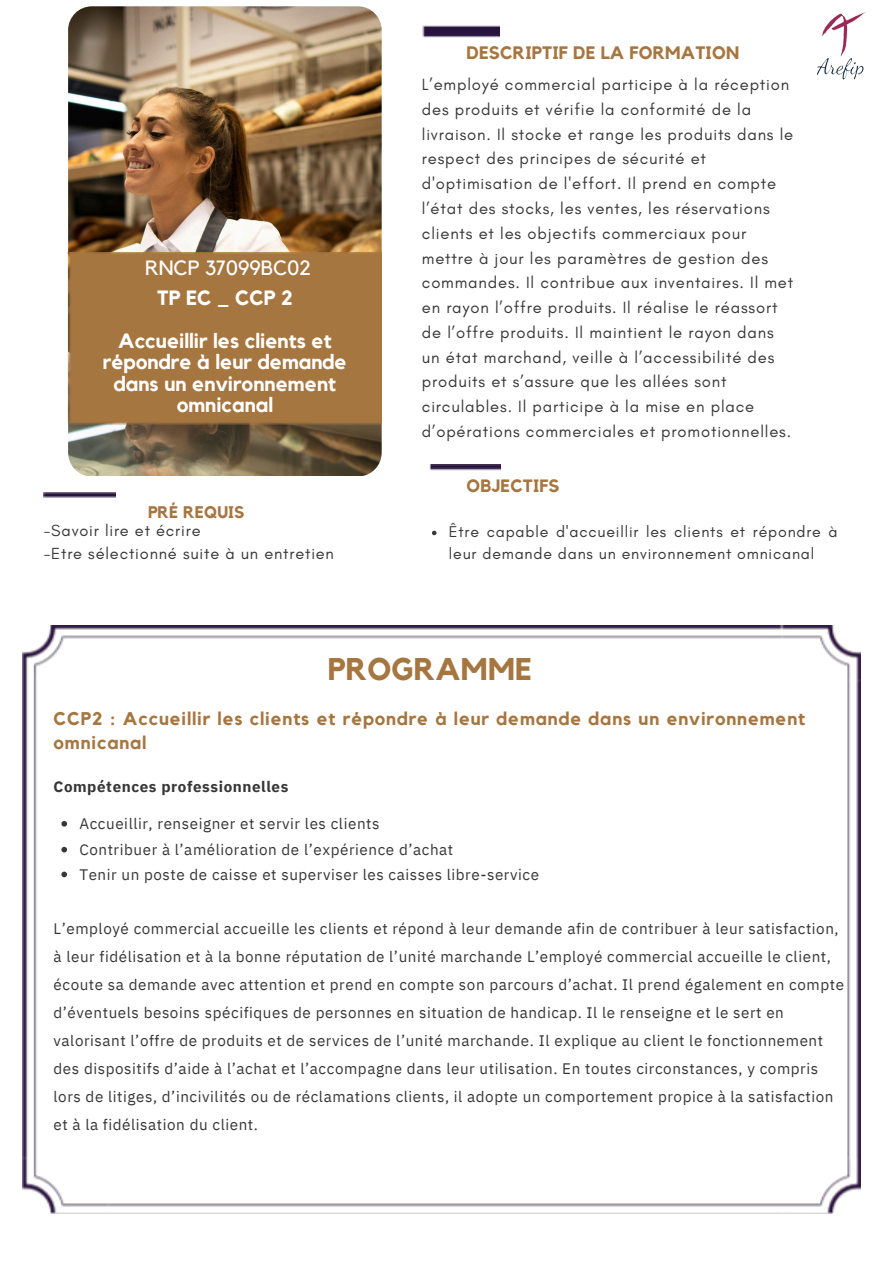
<style>
.page{position:relative;width:894px;height:1264px;background:#fff}
.page>*{position:absolute;margin:0;border:0;box-sizing:border-box;transform-origin:0 0}
.t1{font:700 31.2px "Kollektif";letter-spacing:.01em;color:#a67641}
.t2{font:700 20.55px/21.3px "Kollektif";color:#fff;text-align:center}
.t3{font:20.55px "Kollektif";color:#fff}
.t4{font:700 18.3px/23.7px "Kollektif";letter-spacing:.05em;color:#a67641}
.t5{font:700 18px "Kollektif";letter-spacing:.01em;color:#a67641}
.t6{font:700 17.85px "Kollektif";letter-spacing:.01em;color:#a67641}
.t7{font:700 16.8px "Kollektif";letter-spacing:.01em;color:#a67641}
.t8{font:16.65px/24.8px "Glacial Indifference";letter-spacing:.05em;color:#373737}
.t9{font:16.35px "Glacial Indifference";letter-spacing:.05em;color:#373737}
.t10{font:15.9px/21.3px "Glacial Indifference";letter-spacing:.05em;color:#373737}
.t11{font:15.15px/28.2px "IBM Plex Sans";letter-spacing:.04em;color:#373737}
.t12{font:700 15.15px "IBM Plex Sans";letter-spacing:.04em;color:#373737}
</style>
<div class="page">
<img style="left:68px;top:6px;width:313px;height:470px">
<img style="left:44px;top:492px;width:72px;height:6px">
<div style="left:68px;top:252px;width:313px;height:172px;background:#a67641"></div>
<img style="left:23px;top:625px;width:837px;height:588px">
<img style="left:422px;top:26px;width:77px;height:12px">
<img style="left:429px;top:465px;width:71px;height:5px">
<svg style="left:432px;top:530px;width:4px;height:5px"></svg>
<svg style="left:61px;top:821px;width:6px;height:5px"></svg>
<svg style="left:61px;top:846px;width:6px;height:6px"></svg>
<svg style="left:61px;top:871px;width:6px;height:6px"></svg>
<img style="left:817px;top:12px;width:49px;height:68px">
<p class="t3" style="left:145px;top:258px;width:167px">RNCP 37099BC02</p>
<p class="t2" style="left:157px;top:288px;width:137px">TP EC _ CCP 2</p>
<h5 class="t2" style="left:103px;top:331px;width:245px">Accueillir les clients et répondre à leur demande dans un environnement omnicanal</h5>
<p class="t7" style="left:148px;top:505px;width:98px">PRÉ REQUIS</p>
<p class="t9" style="left:44px;top:520px;width:158px">-Savoir lire et écrire</p>
<p class="t9" style="left:44px;top:543px;width:291px">-Etre sélectionné suite à un entretien</p>
<p class="t5" style="left:466px;top:44px;width:274px">DESCRIPTIF DE LA FORMATION</p>
<p class="t8" style="left:422px;top:72px;width:373px">L’employé commercial participe à la réception des produits et vérifie la conformité de la livraison. Il stocke et range les produits dans le respect des principes de sécurité et</p>
<p class="t8" style="left:422px;top:171px;width:356px">d'optimisation de l'effort. Il prend en compte l’état des stocks, les ventes, les réservations clients et les objectifs commerciaux pour</p>
<p class="t8" style="left:422px;top:245px;width:373px">mettre à jour les paramètres de gestion des commandes. Il contribue aux inventaires. Il met en rayon l’offre produits. Il réalise le réassort</p>
<h5 class="t8" style="left:422px;top:319px;width:371px">de l’offre produits. Il maintient le rayon dans un état marchand, veille à l’accessibilité des produits et s’assure que les allées sont circulables. Il participe à la mise en place d’opérations commerciales et promotionnelles.</h5>
<p class="t6" style="left:466px;top:477px;width:94px">OBJECTIFS</p>
<p class="t10" style="left:449px;top:521px;width:390px">Être capable d'accueillir les clients et répondre à leur demande dans un environnement omnicanal</p>
<h5 class="t1" style="left:327px;top:654px;width:206px">PROGRAMME</h5>
<p class="t4" style="left:53px;top:707px;width:753px">CCP2 : Accueillir les clients et répondre à leur demande dans un environnement omnicanal</p>
<p class="t12" style="left:53px;top:776px;width:236px">Compétences professionnelles</p>
<h1 class="t11" style="left:79px;top:809px;width:301px">Accueillir, renseigner et servir les clients</h1>
<h6 class="t11" style="left:79px;top:835px;width:375px">Contribuer à l’amélioration de l’expérience d’achat</h6>
<p class="t11" style="left:79px;top:859px;width:461px">Tenir un poste de caisse et superviser les caisses libre-service</p>
<p class="t11" style="left:53px;top:913px;width:791px">L’employé commercial accueille les clients et répond à leur demande afin de contribuer à leur satisfaction, à leur fidélisation et à la bonne réputation de l’unité marchande L’employé commercial accueille le client, écoute sa demande avec attention et prend en compte son parcours d’achat. Il prend également en compte d’éventuels besoins spécifiques de personnes en situation de handicap. Il le renseigne et le sert en valorisant l’offre de produits et de services de l’unité marchande. Il explique au client le fonctionnement des dispositifs d’aide à l’achat et l’accompagne dans leur utilisation. En toutes circonstances, y compris lors de litiges, d’incivilités ou de réclamations clients, il adopte un comportement propice à la satisfaction et à la fidélisation du client.</p>
</div>
